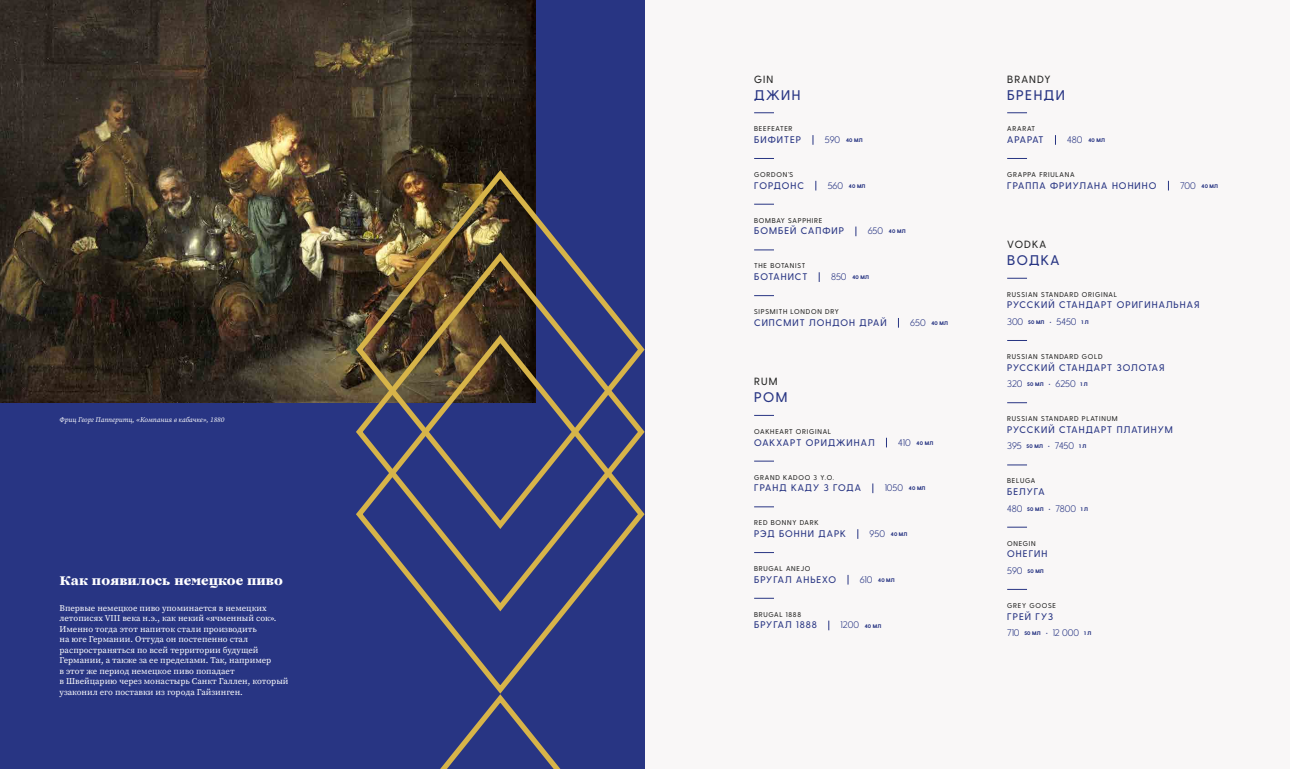
<style>
.page{position:relative;width:1290px;height:769px;background:#fff}
.page>*{position:absolute;margin:0;border:0;box-sizing:border-box;transform-origin:0 0}
.Раздел_RU{font:500 14px "Greycliff CF";letter-spacing:.11em;color:#283583}
.История_заголовок{font:800 12.25px "Lovelace Text Trial";color:#fff}
.Раздел_EN{font:500 10.5px "Greycliff CF";letter-spacing:.11em;color:#282827}
.Позиция_RU{font:500 9.62px "Greycliff CF";letter-spacing:.11em;color:#283583}
.Большая_отдельная_цена{font:300 9.62px "Greycliff CF";color:#283583}
.Позиция_RU-2{font:300 9.62px "Greycliff CF";color:#283583}
.История{font:8.75px/10.5px "Source Serif Variable";color:#fff}
.Позиция_EN{font:500 7px "Greycliff CF";letter-spacing:.11em;color:#282827}
.Подпись_к_картине{font:italic 7px "Source Serif Variable";color:#fff}
.Позиция_RU-3{font:800 5.25px "Greycliff CF";letter-spacing:.03em;color:#283583}
.Большая_отдельная_цена-2{font:800 5.25px "Greycliff CF";color:#283583}
.s1{font-weight:300;font-size:9.62px}
.s2{font-weight:800;font-size:5.25px}
</style>
<div class="page">
<div style="left:0;top:0;width:645px;height:769px;background:#283583"></div>
<div style="left:645px;top:0;width:645px;height:769px;background:#f9f7f7"></div>
<svg style="left:754px;top:113px;width:20px;height:1px"></svg>
<svg style="left:754px;top:158px;width:20px;height:1px"></svg>
<svg style="left:754px;top:204px;width:20px;height:1px"></svg>
<svg style="left:754px;top:250px;width:20px;height:1px"></svg>
<svg style="left:754px;top:295px;width:20px;height:1px"></svg>
<svg style="left:754px;top:415px;width:20px;height:1px"></svg>
<svg style="left:754px;top:461px;width:20px;height:1px"></svg>
<svg style="left:754px;top:507px;width:20px;height:1px"></svg>
<svg style="left:754px;top:552px;width:20px;height:1px"></svg>
<svg style="left:754px;top:598px;width:20px;height:1px"></svg>
<svg style="left:1007px;top:113px;width:20px;height:1px"></svg>
<svg style="left:1007px;top:158px;width:20px;height:1px"></svg>
<svg style="left:1007px;top:278px;width:20px;height:1px"></svg>
<svg style="left:1007px;top:340px;width:20px;height:1px"></svg>
<svg style="left:1007px;top:402px;width:20px;height:1px"></svg>
<svg style="left:1007px;top:465px;width:20px;height:1px"></svg>
<svg style="left:1007px;top:527px;width:20px;height:1px"></svg>
<svg style="left:1007px;top:589px;width:20px;height:1px"></svg>
<img style="left:0;top:0;width:535px;height:402px">
<img style="left:353px;top:167px;width:211px;height:82px">
<img style="left:353px;top:249px;width:278px;height:83px">
<svg style="left:353px;top:332px;width:292px;height:359px"></svg>
<svg style="left:440px;top:691px;width:121px;height:78px"></svg>
<p class="Подпись_к_картине" style="left:60px;top:415px;width:166px">Фриц Георг Папперитц, «Компания в кабачке», 1880</p>
<p class="История_заголовок" style="left:60px;top:571px;width:225px">Как появилось немецкое пиво</p>
<p class="История" style="left:60px;top:602px;width:230px">Впервые немецкое пиво упоминается в немецких летописях VIII века н.э., как некий «ячменный сок».<br>Именно тогда этот напиток стали производить<br>на юге Германии. Оттуда он постепенно стал распространяться по всей территории будущей Германии, а также за ее пределами. Так, например<br>в этот же период немецкое пиво попадает<br>в Швейцарию через монастырь Санкт Галлен, который узаконил его поставки из города Гайзинген.</p>
<p class="Раздел_EN" style="left:754px;top:73px;width:21px">GIN</p>
<p class="Раздел_RU" style="left:754px;top:86px;width:48px">ДЖИН</p>
<p class="Позиция_EN" style="left:754px;top:125px;width:40px">BEEFEATER</p>
<p class="Позиция_RU" style="left:754px;top:134px;width:48px">БИФИТЕР</p>
<p class="Позиция_RU-3" style="left:825px;top:137px;width:39px"><span class="s1">590</span> 40 МЛ</p>
<p class="Позиция_EN" style="left:754px;top:170px;width:41px">GORDON’S</p>
<p class="Позиция_RU" style="left:754px;top:180px;width:51px">ГОРДОНС</p>
<p class="Позиция_RU-3" style="left:828px;top:183px;width:39px"><span class="s1">560</span> 40 МЛ</p>
<p class="Позиция_EN" style="left:754px;top:216px;width:70px">BOMBAY SAPPHIRE</p>
<p class="Позиция_RU" style="left:754px;top:225px;width:91px">БОМБЕЙ САПФИР</p>
<p class="Позиция_RU-3" style="left:868px;top:228px;width:39px"><span class="s1">650</span> 40 МЛ</p>
<p class="Позиция_EN" style="left:754px;top:262px;width:53px">THE BOTANIST</p>
<p class="Позиция_RU" style="left:754px;top:271px;width:55px">БОТАНИСТ</p>
<p class="Позиция_RU-3" style="left:831px;top:274px;width:39px"><span class="s1">850</span> 40 МЛ</p>
<p class="Позиция_EN" style="left:754px;top:308px;width:86px">SIPSMITH LONDON DRY</p>
<p class="Позиция_RU" style="left:754px;top:317px;width:134px">СИПСМИТ ЛОНДОН ДРАЙ</p>
<p class="Позиция_RU-3" style="left:910px;top:320px;width:39px"><span class="s1">650</span> 40 МЛ</p>
<p class="Раздел_EN" style="left:754px;top:376px;width:25px">RUM</p>
<p class="Раздел_RU" style="left:754px;top:389px;width:35px">РОМ</p>
<p class="Позиция_EN" style="left:754px;top:427px;width:79px">OAKHEART ORIGINAL</p>
<p class="Позиция_RU" style="left:754px;top:436px;width:122px">ОАКХАРТ ОРИДЖИНАЛ</p>
<p class="Позиция_RU-3" style="left:898px;top:440px;width:36px"><span class="s1">410</span> 40 МЛ</p>
<p class="Позиция_EN" style="left:754px;top:473px;width:81px">GRAND KADOO 3 Y.O.</p>
<p class="Позиция_RU" style="left:754px;top:482px;width:108px">ГРАНД КАДУ 3 ГОДА</p>
<p class="Позиция_RU-2" style="left:885px;top:482px;width:42px">1050 <span class="s2">40 МЛ</span></p>
<p class="Позиция_EN" style="left:754px;top:519px;width:66px">RED BONNY DARK</p>
<p class="Позиция_RU" style="left:754px;top:528px;width:93px">РЭД БОННИ ДАРК</p>
<p class="Позиция_RU-3" style="left:870px;top:531px;width:39px"><span class="s1">950</span> 40 МЛ</p>
<p class="Позиция_EN" style="left:754px;top:564px;width:58px">BRUGAL ANEJO</p>
<p class="Позиция_RU" style="left:754px;top:574px;width:83px">БРУГАЛ АНЬЕХО</p>
<p class="Позиция_RU-3" style="left:860px;top:577px;width:36px"><span class="s1">610</span> 40 МЛ</p>
<p class="Позиция_EN" style="left:754px;top:610px;width:48px">BRUGAL 1888</p>
<p class="Позиция_RU" style="left:754px;top:619px;width:64px">БРУГАЛ 1888</p>
<p class="Позиция_RU-2" style="left:840px;top:619px;width:42px">1200 <span class="s2">40 МЛ</span></p>
<p class="Раздел_EN" style="left:1007px;top:73px;width:45px">BRANDY</p>
<p class="Раздел_RU" style="left:1007px;top:86px;width:59px">БРЕНДИ</p>
<p class="Позиция_EN" style="left:1007px;top:125px;width:29px">ARARAT</p>
<p class="Позиция_RU" style="left:1007px;top:134px;width:38px">АРАРАТ</p>
<p class="Позиция_RU-3" style="left:1067px;top:137px;width:39px"><span class="s1">480</span> 40 МЛ</p>
<p class="Позиция_EN" style="left:1007px;top:170px;width:69px">GRAPPA FRIULANA</p>
<p class="Позиция_RU" style="left:1007px;top:180px;width:151px">ГРАППА ФРИУЛАНА НОНИНО</p>
<p class="Позиция_RU-3" style="left:1180px;top:183px;width:39px"><span class="s1">700</span> 40 МЛ</p>
<p class="Раздел_EN" style="left:1007px;top:238px;width:40px">VODKA</p>
<p class="Раздел_RU" style="left:1007px;top:252px;width:54px">ВОДКА</p>
<p class="Позиция_EN" style="left:1007px;top:290px;width:111px">RUSSIAN STANDARD ORIGINAL</p>
<p class="Позиция_RU" style="left:1007px;top:299px;width:194px">РУССКИЙ СТАНДАРТ ОРИГИНАЛЬНАЯ</p>
<p class="Большая_отдельная_цена" style="left:1007px;top:316px;width:83px">300 <span class="s2">50 МЛ</span> • 5450 <span class="s2">1 Л</span></p>
<p class="Позиция_EN" style="left:1007px;top:352px;width:97px">RUSSIAN STANDARD GOLD</p>
<p class="Позиция_RU" style="left:1007px;top:362px;width:159px">РУССКИЙ СТАНДАРТ ЗОЛОТАЯ</p>
<p class="Большая_отдельная_цена" style="left:1007px;top:378px;width:82px">320 <span class="s2">50 МЛ</span> • 6250 <span class="s2">1 Л</span></p>
<p class="Позиция_EN" style="left:1007px;top:415px;width:112px">RUSSIAN STANDARD PLATINUM</p>
<p class="Позиция_RU" style="left:1007px;top:424px;width:167px">РУССКИЙ СТАНДАРТ ПЛАТИНУМ</p>
<p class="Большая_отдельная_цена" style="left:1007px;top:440px;width:81px">395 <span class="s2">50 МЛ</span> • 7450 <span class="s2">1 Л</span></p>
<p class="Позиция_EN" style="left:1007px;top:477px;width:30px">BELUGA</p>
<p class="Позиция_RU" style="left:1007px;top:486px;width:39px">БЕЛУГА</p>
<p class="Большая_отдельная_цена" style="left:1007px;top:502px;width:82px">480 <span class="s2">50 МЛ</span> • 7800 <span class="s2">1 Л</span></p>
<p class="Позиция_EN" style="left:1007px;top:539px;width:30px">ONEGIN</p>
<p class="Позиция_RU" style="left:1007px;top:548px;width:42px">ОНЕГИН</p>
<p class="Большая_отдельная_цена-2" style="left:1007px;top:568px;width:38px"><span class="s1">590</span> 50 МЛ</p>
<p class="Позиция_EN" style="left:1007px;top:601px;width:50px">GREY GOOSE</p>
<p class="Позиция_RU" style="left:1007px;top:610px;width:48px">ГРЕЙ ГУЗ</p>
<p class="Большая_отдельная_цена" style="left:1007px;top:627px;width:86px">710 <span class="s2">50 МЛ</span> • 12 000 <span class="s2">1 Л</span></p>
</div>
